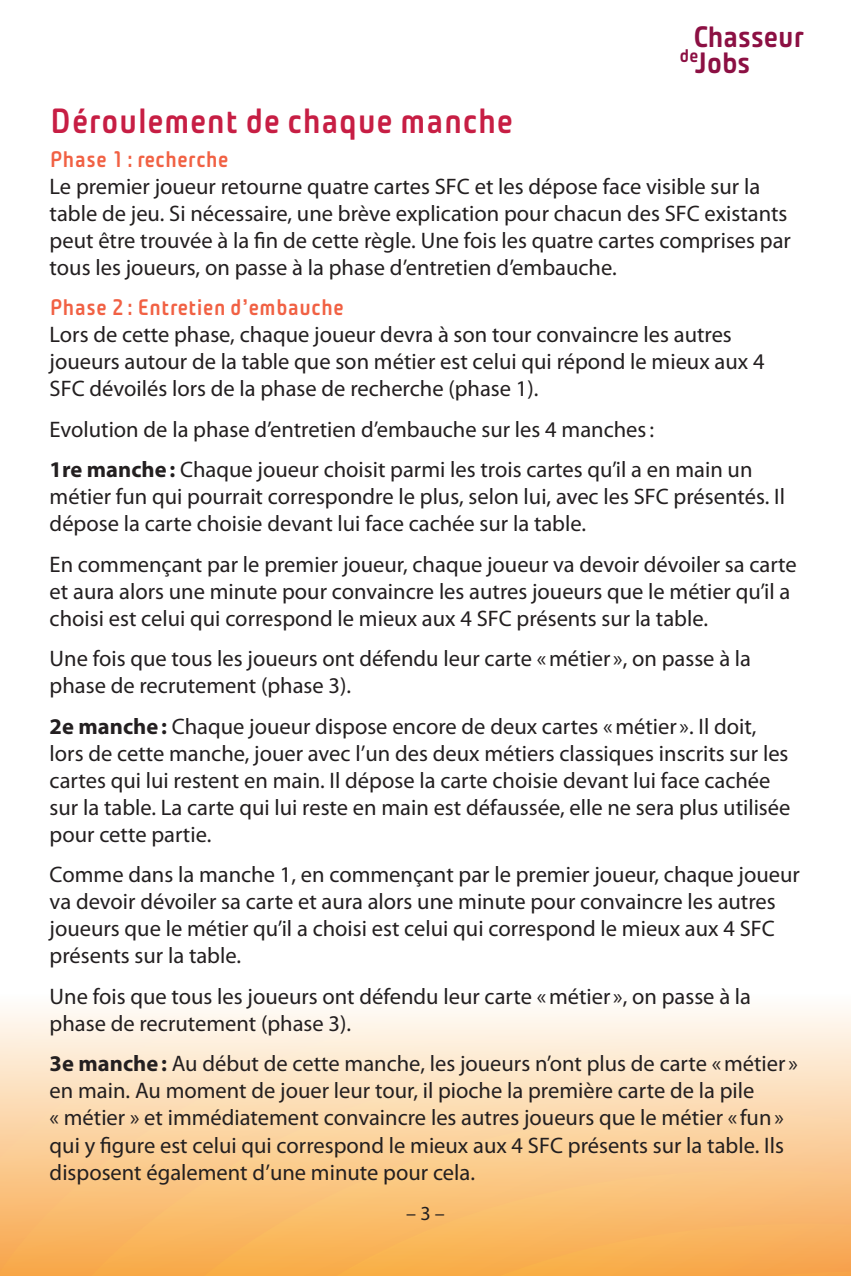
<style>
.page{position:relative;width:851px;height:1276px;background:#fff}
.page>*{position:absolute;margin:0;border:0;box-sizing:border-box;transform-origin:0 0}
.Titre_1{font:35px "Plau";color:#c71e44}
.t1{font:700 29.25px/25.5px "Plau";color:#8c1043}
.Body{font:22.5px/27px "Myriad Pro";color:#231f20}
.Titre_2{font:22.5px "Plau";color:#f16144}
.t2{font:20px "Myriad Pro";color:#231f20}
.s1{font-weight:700}
</style>
<div class="page">
<svg style="left:0;top:1008px;width:850px;height:268px;background:#fce6cb"></svg>
<svg style="left:73px;top:1049px;width:777px;height:227px;background:#fbdbb1"></svg>
<svg style="left:179px;top:1111px;width:671px;height:165px;background:#facc90"></svg>
<svg style="left:303px;top:1170px;width:547px;height:106px;background:#f9be71"></svg>
<svg style="left:450px;top:1223px;width:400px;height:53px;background:#f8b056"></svg>
<p class="t1" style="left:679px;top:24px;width:126px;text-indent:13px">Chasseur <sup>de</sup>Jobs</p>
<p class="Titre_1" style="left:50px;top:101px;width:465px">Déroulement de chaque manche</p>
<p class="Titre_2" style="left:50px;top:146px;width:180px">Phase 1: recherche</p>
<p class="Body" style="left:50px;top:173px;width:742px">Le premier joueur retourne quatre cartes SFC et les dépose face visible sur la table de jeu. Si nécessaire, une brève explication pour chacun des SFC existants peut être trouvée à la fin de cette règle. Une fois les quatre cartes comprises par tous les joueurs, on passe à la phase d’entretien d’embauche.</p>
<p class="Titre_2" style="left:50px;top:295px;width:295px">Phase 2: Entretien d’embauche</p>
<p class="Body" style="left:50px;top:322px;width:716px">Lors de cette phase, chaque joueur devra à son tour convaincre les autres joueurs autour de la table que son métier est celui qui répond le mieux aux 4<br>SFC dévoilés lors de la phase de recherche (phase 1).</p>
<p class="Body" style="left:50px;top:416px;width:605px">Evolution de la phase d’entretien d’embauche sur les 4 manches:</p>
<p class="Body" style="left:50px;top:457px;width:736px"><span class="s1">1re manche:</span> Chaque joueur choisit parmi les trois cartes qu’il a en main un métier fun qui pourrait correspondre le plus, selon lui, avec les SFC présentés. Il dépose la carte choisie devant lui face cachée sur la table.</p>
<p class="Body" style="left:50px;top:551px;width:748px">En commençant par le premier joueur, chaque joueur va devoir dévoiler sa carte et aura alors une minute pour convaincre les autres joueurs que le métier qu’il a choisi est celui qui correspond le mieux aux 4 SFC présents sur la table.</p>
<p class="Body" style="left:50px;top:646px;width:702px">Une fois que tous les joueurs ont défendu leur carte «métier », on passe à la phase de recrutement (phase 3).</p>
<p class="Body" style="left:50px;top:713px;width:742px"><span class="s1">2e manche:</span> Chaque joueur dispose encore de deux cartes «métier ». Il doit, lors de cette manche, jouer avec l’un des deux métiers classiques inscrits sur les cartes qui lui restent en main. Il dépose la carte choisie devant lui face cachée sur la table. La carte qui lui reste en main est défaussée, elle ne sera plus utilisée pour cette partie.</p>
<p class="Body" style="left:50px;top:862px;width:751px">Comme dans la manche 1, en commençant par le premier joueur, chaque joueur va devoir dévoiler sa carte et aura alors une minute pour convaincre les autres joueurs que le métier qu’il a choisi est celui qui correspond le mieux aux 4 SFC présents sur la table.</p>
<p class="Body" style="left:50px;top:983px;width:702px">Une fois que tous les joueurs ont défendu leur carte «métier », on passe à la phase de recrutement (phase 3).</p>
<p class="Body" style="left:50px;top:1051px;width:749px"><span class="s1">3e manche:</span> Au début de cette manche, les joueurs n’ont plus de carte «métier » en main. Au moment de jouer leur tour, il pioche la première carte de la pile<br>« métier » et immédiatement convaincre les autres joueurs que le métier « fun» qui y figure est celui qui correspond le mieux aux 4 SFC présents sur la table. Ils disposent également d’une minute pour cela.</p>
<p class="t2" style="left:406px;top:1202px;width:40px">– 3 –</p>
</div>
